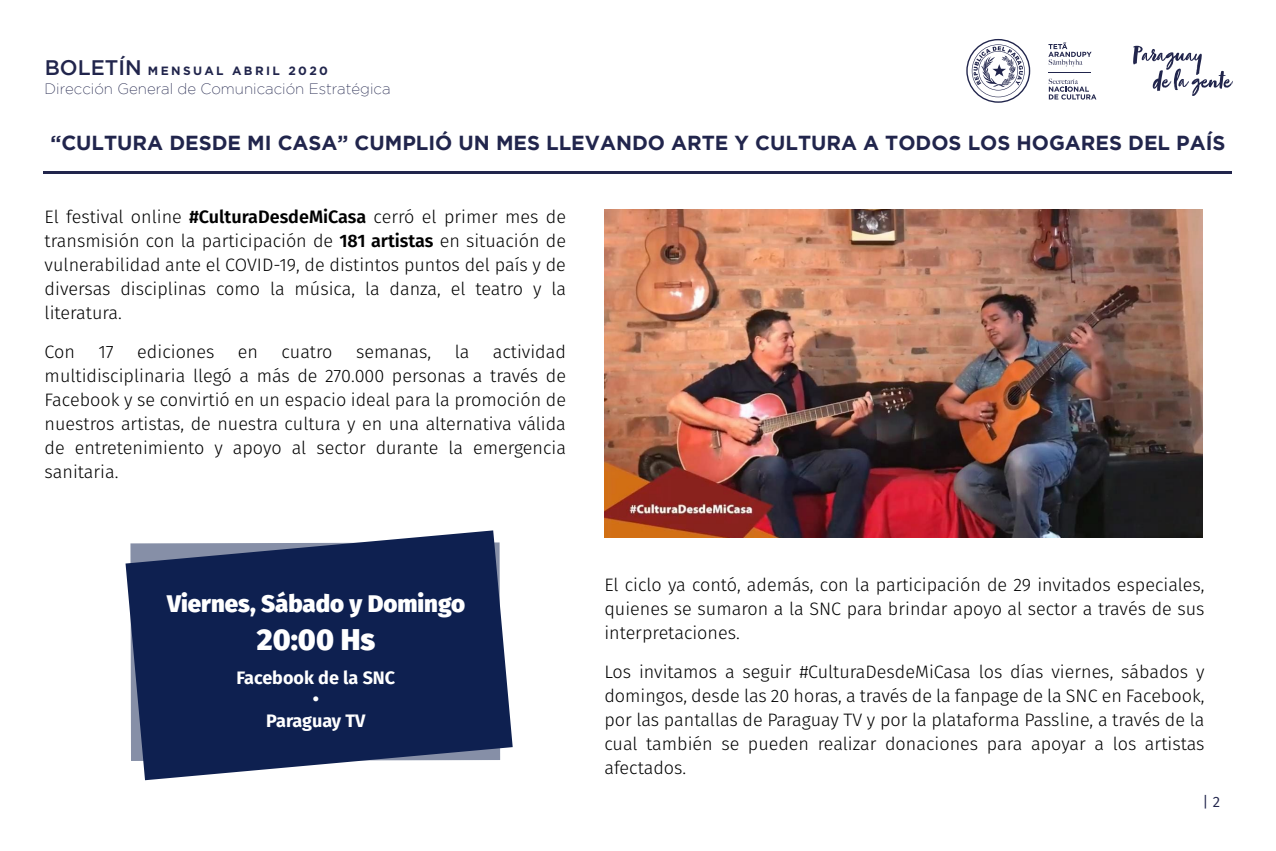
<style>
.page{position:relative;width:1276px;height:851px;background:#fff}
.page>*{position:absolute;margin:0;border:0;box-sizing:border-box;transform-origin:0 0}
.t1{font:800 30px "Fira Sans";color:#fff}
.t2{font:800 24px "Fira Sans";color:#fff}
.t3{font:700 20.25px "Gotham";color:#21254c}
.t4{font:300 18px/24px "Fira Sans";color:#000;text-align:justify}
.t5{font:700 18px/21.6px "Fira Sans";color:#fff;text-align:center}
.t6{font:200 15px "Gotham";color:#21254c}
.t7{font:15px "Fira Sans";color:#21254c}
.t8{font:700 12px "Gotham";letter-spacing:.2em;color:#21254c}
.s1{font-weight:500;font-size:21px}
.s2{font-weight:600}
</style>
<div class="page">
<svg style="left:966px;top:39px;width:64px;height:64px"></svg>
<hr style="left:1048px;top:72px;width:42px;height:1px;background:#21254c">
<svg style="left:1048px;top:42px;width:43px;height:24px"></svg>
<svg style="left:1048px;top:79px;width:48px;height:21px"></svg>
<svg style="left:1133px;top:46px;width:100px;height:50px"></svg>
<hr style="left:44px;top:171px;width:1188px;height:3px;background:#21254c">
<img style="left:604px;top:209px;width:598px;height:328px">
<svg style="left:125px;top:530px;width:388px;height:250px;background:#32416a"></svg>
<p class="t8" style="left:45px;top:64px;width:285px"><span class="s1">BOLETÍN</span> MENSUAL ABRIL 2020</p>
<p class="t6" style="left:45px;top:80px;width:347px">Dirección General de Comunicación Estratégica</p>
<p class="t3" style="left:50px;top:131px;width:1176px">“CULTURA DESDE MI CASA” CUMPLIÓ UN MES LLEVANDO ARTE Y CULTURA A TODOS LOS HOGARES DEL PAÍS</p>
<p class="t4" style="left:45px;top:204px;width:523px">El festival online <span class="s2">#CulturaDesdeMiCasa</span> cerró el primer mes de transmisión con la participación de <span class="s2">181 artistas</span> en situación de vulnerabilidad ante el COVID-19, de distintos puntos del país y de diversas disciplinas como la música, la danza, el teatro y la literatura.</p>
<p class="t4" style="left:45px;top:339px;width:32px">Con</p>
<p class="t4" style="left:98px;top:339px;width:17px">17</p>
<p class="t4" style="left:137px;top:339px;width:79px">ediciones</p>
<p class="t4" style="left:238px;top:339px;width:22px">en</p>
<p class="t4" style="left:282px;top:339px;width:52px">cuatro</p>
<p class="t4" style="left:356px;top:339px;width:77px">semanas,</p>
<p class="t4" style="left:455px;top:339px;width:16px">la</p>
<p class="t4" style="left:45px;top:339px;width:523px;text-indent:448px">actividad multidisciplinaria llegó a más de 270.000 personas a través de Facebook y se convirtió en un espacio ideal para la promoción de nuestros artistas, de nuestra cultura y en una alternativa válida de entretenimiento y apoyo al sector durante la emergencia sanitaria.</p>
<h2 class="t2" style="left:167px;top:582px;width:299px">Viernes, Sábado y Domingo</h2>
<h1 class="t1" style="left:257px;top:612px;width:120px">20:00 Hs</h1>
<p class="t5" style="left:236px;top:665px;width:160px">Facebook de la SNC •<br>Paraguay TV</p>
<p class="t4" style="left:604px;top:572px;width:602px">El ciclo ya contó, además, con la participación de 29 invitados especiales, quienes se sumaron a la SNC para brindar apoyo al sector a través de sus interpretaciones.</p>
<p class="t4" style="left:604px;top:659px;width:602px">Los invitamos a seguir #CulturaDesdeMiCasa los días viernes, sábados y domingos, desde las 20 horas, a través de la fanpage de la SNC en Facebook, por las pantallas de Paraguay TV y por la plataforma Passline, a través de la cual también se pueden realizar donaciones para apoyar a los artistas afectados.</p>
<p class="t7" style="left:1202px;top:790px;width:19px">| 2</p>
</div>
